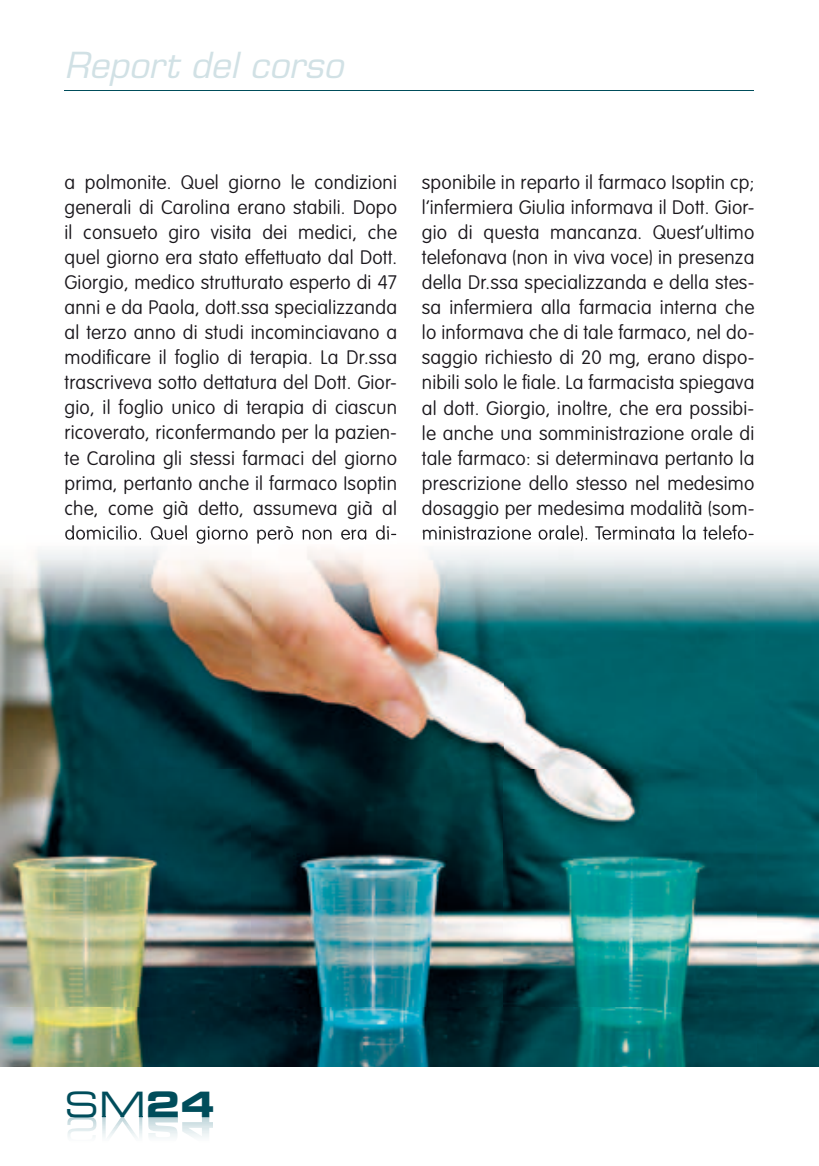
<style>
.page{position:relative;width:819px;height:1166px;background:#fff}
.page>*{position:absolute;margin:0;border:0;box-sizing:border-box;transform-origin:0 0}
.t1{font:italic 35px "Eurostile";color:#d1e1e5}
.t2{font:35px "Eurostile Extended Two";color:#004d5b}
.t3{font:100 19.25px/25px "VAG Rounded";letter-spacing:.01em;color:#1a171c;text-align:justify}
.s1{font-family:"Eurostile Bold Extended Two"}
</style>
<div class="page">
<svg style="left:70px;top:1117px;width:73px;height:1px"></svg>
<svg style="left:148px;top:1117px;width:62px;height:1px"></svg>
<hr style="left:64px;top:90px;width:690px;height:1px;background:#004d5b">
<img style="left:0;top:533px;width:819px;height:534px">
<img style="left:65px;top:533px;width:331px;height:11px">
<img style="left:423px;top:533px;width:330px;height:8px">
<h1 class="t1" style="left:64px;top:44px;width:280px">Report del corso</h1>
<p class="t3" style="left:64px;top:169px;width:334px">a polmonite. Quel giorno le condizioni generali di Carolina erano stabili. Dopo il consueto giro visita dei medici, che quel giorno era stato effettuato dal Dott.<br>Giorgio, medico strutturato esperto di 47 anni e da Paola, dott.ssa specializzanda al terzo anno di studi incominciavano a modificare il foglio di terapia. La Dr.ssa trascriveva sotto dettatura del Dott. Gior&shy;gio, il foglio unico di terapia di ciascun ricoverato, riconfermando per la pazien&shy;te Carolina gli stessi farmaci del giorno prima, pertanto anche il farmaco Isoptin che, come già detto, assumeva già al domicilio. Quel giorno però non era di-</p>
<p class="t3" style="left:422px;top:170px;width:334px">sponibile in reparto il farmaco Isoptin cp; l’infermiera Giulia informava il Dott. Gior&shy;gio di questa mancanza. Quest’ultimo telefonava (non in viva voce) in presenza della Dr.ssa specializzanda e della stes&shy;sa infermiera alla farmacia interna che lo informava che di tale farmaco, nel do&shy;saggio richiesto di 20 mg, erano dispo&shy;nibili solo le fiale. La farmacista spiegava al dott. Giorgio, inoltre, che era possibi&shy;le anche una somministrazione orale di tale farmaco: si determinava pertanto la prescrizione dello stesso nel medesimo dosaggio per medesima modalità (som&shy;ministrazione orale). Terminata la telefo-</p>
<h1 class="t2" style="left:64px;top:1080px;width:152px">SM<span class="s1">24</span></h1>
</div>
